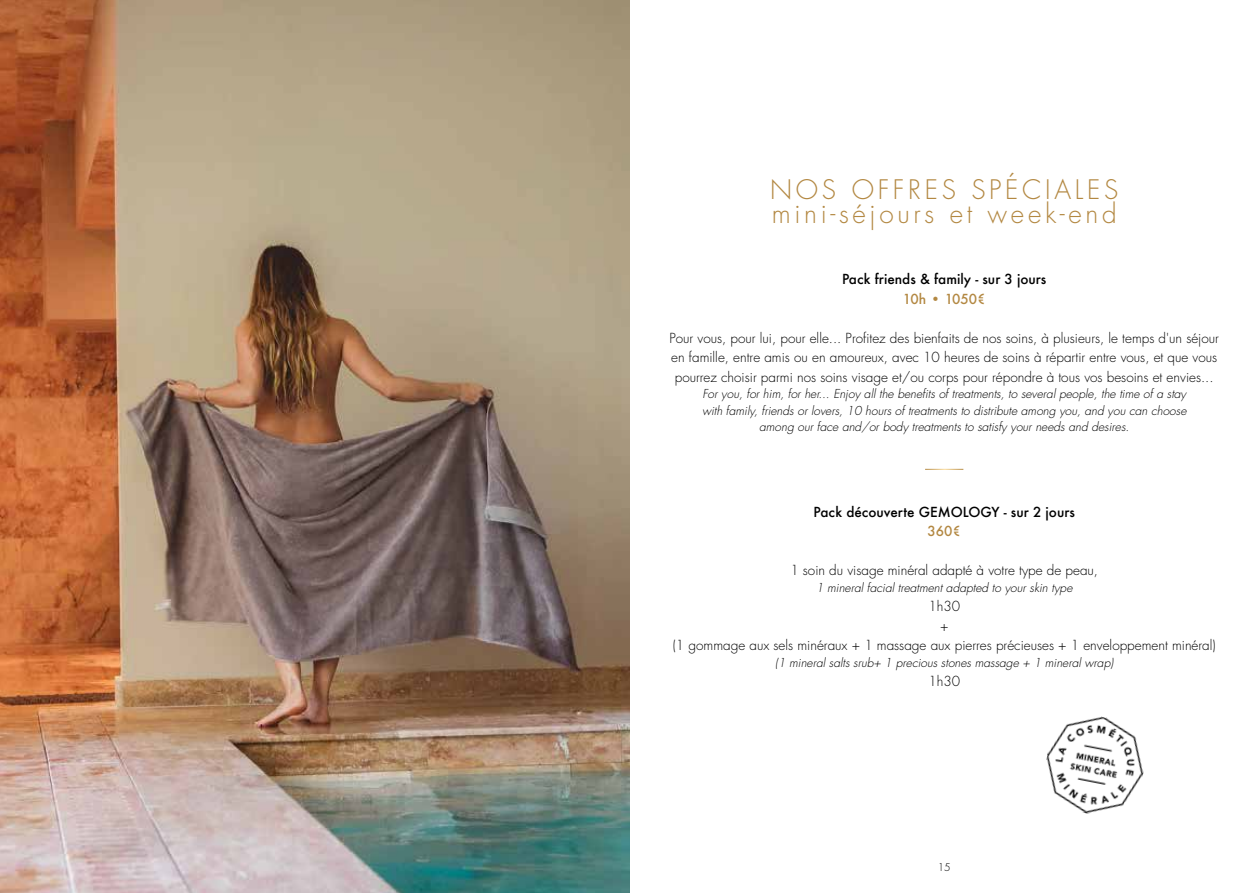
<style>
.page{position:relative;width:1259px;height:893px;background:#fff}
.page>*{position:absolute;margin:0;border:0;box-sizing:border-box;transform-origin:0 0}
.t1{font:300 26.25px/24px "Futura";letter-spacing:.14em;color:#b38842}
.t2{font:300 13.5px/19.5px "Futura";color:#000}
.t3{font:500 13.5px "Futura";color:#000}
.t4{font:500 13.5px "Futura";color:#b38842}
.t5{font:italic 300 12px/16.5px "Futura";color:#000;text-align:center}
.t6{font:300 10.5px "Futura";color:#000}
</style>
<div class="page">
<img style="left:0;top:0;width:629px;height:893px">
<img style="left:1046px;top:716px;width:98px;height:98px">
<h1 class="t1" style="left:770px;top:178px;width:349px">NOS OFFRES SPÉCIALES mini-séjours et week-end</h1>
<p class="t3" style="left:842px;top:270px;width:206px">Pack friends &amp; family - sur 3 jours</p>
<p class="t4" style="left:903px;top:289px;width:84px">10h • 1050€</p>
<p class="t2" style="left:669px;top:328px;width:551px">Pour vous, pour lui, pour elle... Profitez des bienfaits de nos soins, à plusieurs, le temps d'un séjour en famille, entre amis ou en amoureux, avec 10 heures de soins à répartir entre vous, et que vous pourrez choisir parmi nos soins visage et/ou corps pour répondre à tous vos besoins et envies...</p>
<p class="t5" style="left:702px;top:386px;width:489px">For you, for him, for her... Enjoy all the benefits of treatments, to several people, the time of a stay with family, friends or lovers, 10 hours of treatments to distribute among you, and you can choose among our face and/or body treatments to satisfy your needs and desires.</p>
<p class="t3" style="left:813px;top:502px;width:263px">Pack découverte GEMOLOGY - sur 2 jours</p>
<p class="t4" style="left:927px;top:522px;width:35px">360€</p>
<p class="t2" style="left:790px;top:561px;width:309px">1 soin du visage minéral adapté à votre type de peau,</p>
<p class="t5" style="left:816px;top:579px;width:261px">1 mineral facial treatment adapted to your skin type</p>
<p class="t2" style="left:673px;top:597px;width:544px;text-align:center">1h30<br>+<br>(1 gommage aux sels minéraux + 1 massage aux pierres précieuses + 1 enveloppement minéral)</p>
<p class="t5" style="left:775px;top:654px;width:342px">(1 mineral salts srub+ 1 precious stones massage + 1 mineral wrap)</p>
<p class="t2" style="left:928px;top:672px;width:33px">1h30</p>
<p class="t6" style="left:937px;top:861px;width:15px">15</p>
</div>
